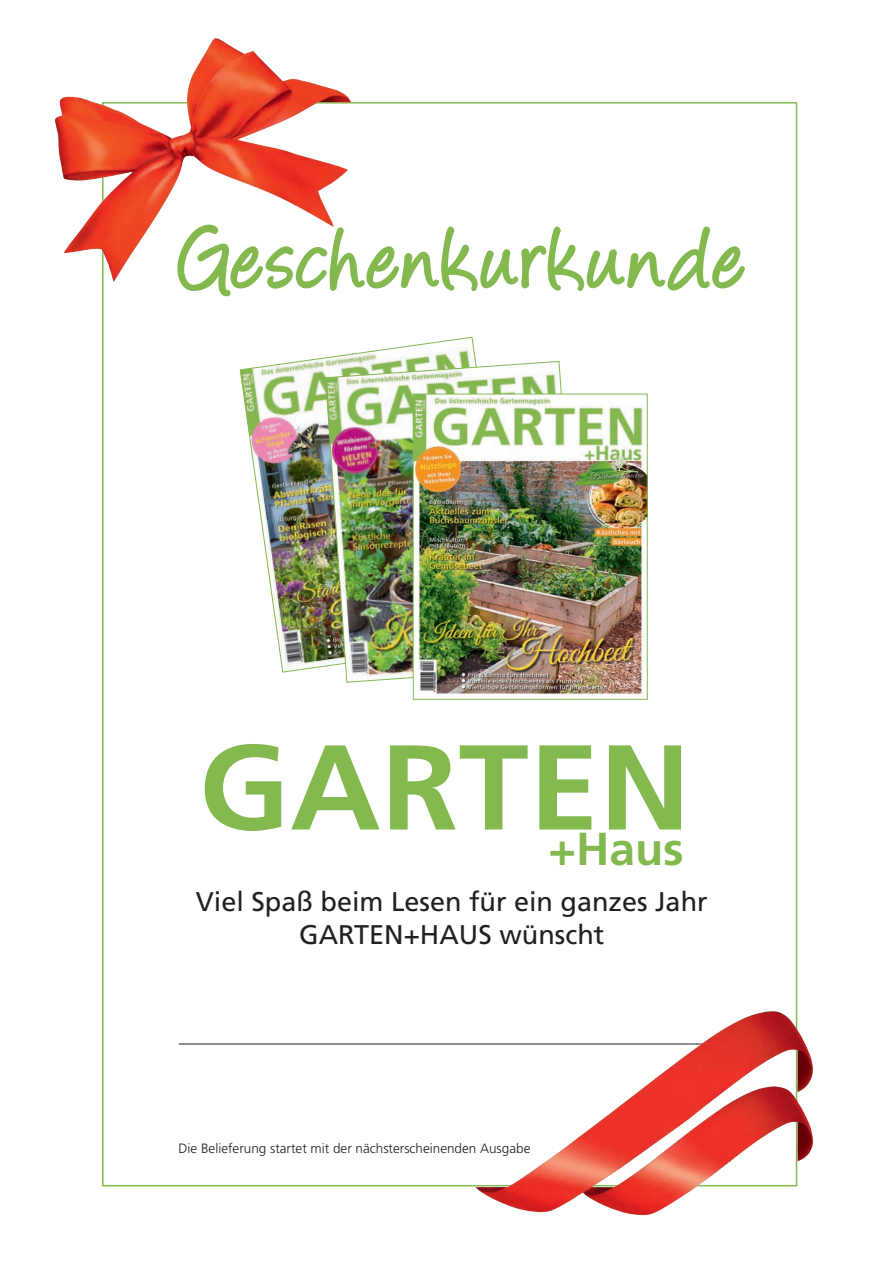
<style>
.page{position:relative;width:893px;height:1263px;background:#fff}
.page>*{position:absolute;margin:0;border:0;box-sizing:border-box;transform-origin:0 0}
.t1{font:700 120.6px "Frutiger LT Std";letter-spacing:.005em;color:#84b950;scale:1.04 1}
.t2{font:97.8px "Angelina";letter-spacing:.06em;color:#84b950}
.t3{font:700 46.2px "Frutiger LT Std";color:#84b950}
.t4{font:27px/32.4px "Frutiger LT Std";color:#231f20;text-align:center}
.t5{font:300 13.5px "Frutiger LT Std";color:#231f20}
</style>
<div class="page">
<img style="left:240px;top:338px;width:236px;height:335px">
<img style="left:325px;top:361px;width:256px;height:322px">
<img style="left:415px;top:396px;width:230px;height:299px">
<div style="left:413px;top:394px;width:234px;height:305px;border:1px solid #84b950"></div>
<hr style="left:179px;top:1044px;width:565px;height:1px;background:#231f20">
<img style="left:55px;top:38px;width:327px;height:259px">
<svg style="left:176px;top:214px;width:568px;height:124px"></svg>
<img style="left:445px;top:962px;width:369px;height:254px">
<h2 class="t2" style="left:181px;top:219px;width:565px">Geschenkurkunde</h2>
<h1 class="t1" style="left:199px;top:717px;width:474px">GARTEN</h1>
<h3 class="t3" style="left:549px;top:822px;width:137px">+Haus</h3>
<h3 class="t4" style="left:196px;top:886px;width:513px">Viel Spaß beim Lesen für ein ganzes Jahr<br>GARTEN+HAUS wünscht</h3>
<p class="t5" style="left:179px;top:1140px;width:353px">Die Belieferung startet mit der nächsterscheinenden Ausgabe</p>
</div>
